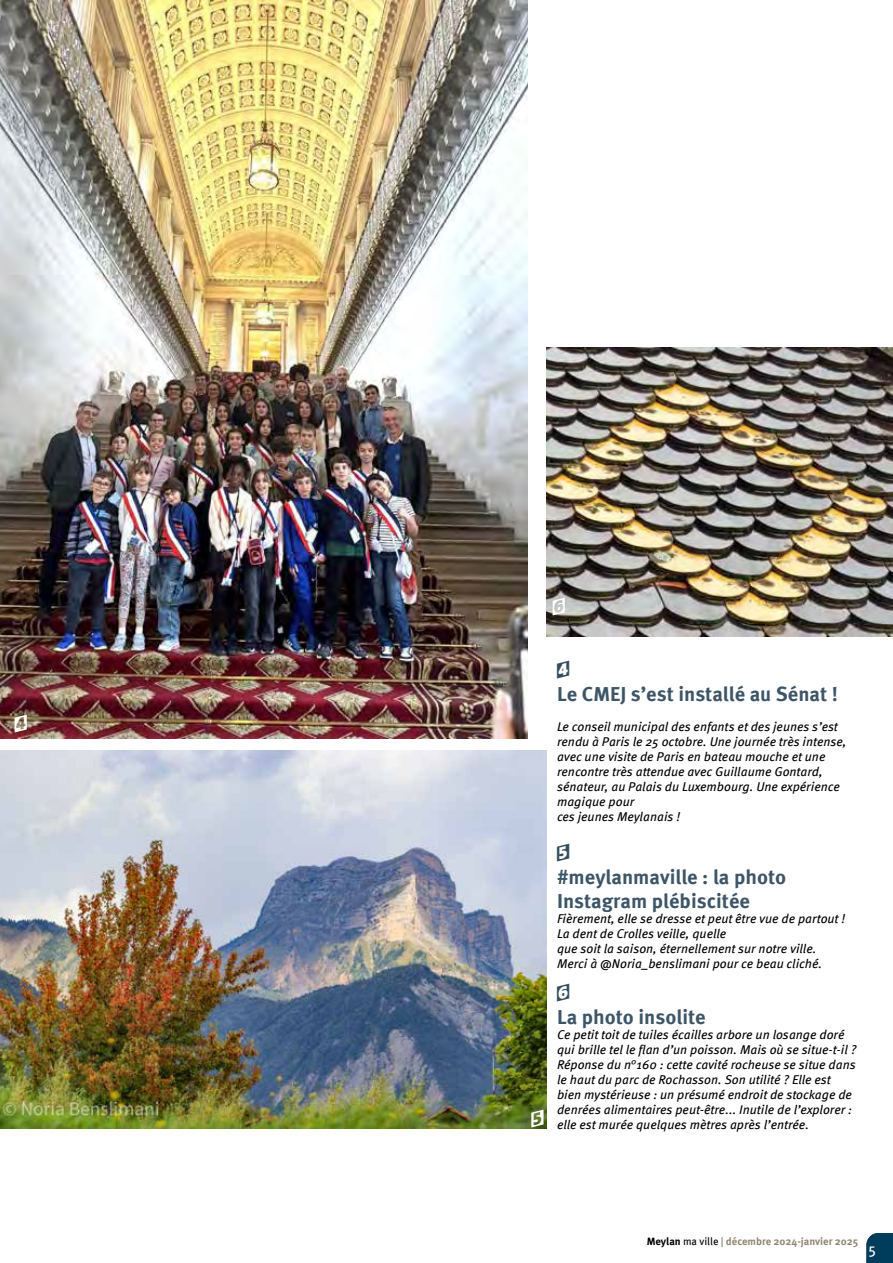
<style>
.page{position:relative;width:893px;height:1263px;background:#fff}
.page>*{position:absolute;margin:0;border:0;box-sizing:border-box;transform-origin:0 0}
.t1{font:24px "Cinerama";color:#fff}
.t2{font:24px "Cinerama";color:#334d5e}
.t3{font:700 20.25px/24.3px "Meta Pro";color:#3d5567}
.t4{font:15px "Meta Pro";color:#fff}
.t5{font:italic 12.75px/15px "Meta Pro";color:#000}
.t6{font:700 10.65px "Meta Pro";color:#928674}
.s1{color:#000}
.s2{font-weight:400;color:#000}
.s3{font-weight:400;color:#807460}
</style>
<div class="page">
<svg style="left:866px;top:1233px;width:27px;height:30px"></svg>
<img style="left:0;top:0;width:527px;height:738px">
<img style="left:0;top:751px;width:546px;height:378px">
<img style="left:546px;top:348px;width:347px;height:288px">
<h1 class="t1" style="left:15px;top:709px;width:14px">4</h1>
<h1 class="t1" style="left:553px;top:592px;width:14px">6</h1>
<h1 class="t1" style="left:532px;top:1104px;width:14px">5</h1>
<h1 class="t2" style="left:557px;top:655px;width:14px">4</h1>
<h2 class="t3" style="left:557px;top:680px;width:282px">Le CMEJ s’est installé au Sénat !</h2>
<p class="t5" style="left:557px;top:718px;width:291px">Le conseil municipal des enfants et des jeunes s’est rendu à Paris le 25 octobre. Une journée très intense, avec une visite de Paris en bateau mouche et une rencontre très attendue avec Guillaume Gontard, sénateur, au Palais du Luxembourg. Une expérience magique pour<br>ces jeunes Meylanais !</p>
<h1 class="t2" style="left:557px;top:839px;width:14px">5</h1>
<h2 class="t3" style="left:557px;top:863px;width:231px">#meylanmaville : la photo<br>Instagram plébiscitée</h2>
<p class="t5" style="left:557px;top:910px;width:290px">Fièrement, elle se dresse et peut être vue de partout !<br>La dent de Crolles veille, quelle<br>que soit la saison, éternellement sur notre ville.<br>Merci à @Noria_benslimani pour ce beau cliché.</p>
<h1 class="t2" style="left:557px;top:979px;width:14px">6</h1>
<h2 class="t3" style="left:557px;top:1003px;width:150px">La photo insolite</h2>
<p class="t5" style="left:557px;top:1026px;width:301px">Ce petit toit de tuiles écailles arbore un losange doré qui brille tel le flan d’un poisson. Mais où se situe-t-il ?<br>Réponse du n°160 : cette cavité rocheuse se situe dans le haut du parc de Rochasson. Son utilité ? Elle est bien mystérieuse : un présumé endroit de stockage de denrées alimentaires peut-être... Inutile de l’explorer : elle est murée quelques mètres après l’entrée.</p>
<p class="t6" style="left:647px;top:1233px;width:213px"><span class="s1">Meylan</span> <span class="s2">ma ville</span> <span class="s3">|</span> décembre 2024-janvier 2025</p>
<p class="t4" style="left:868px;top:1237px;width:9px">5</p>
</div>
